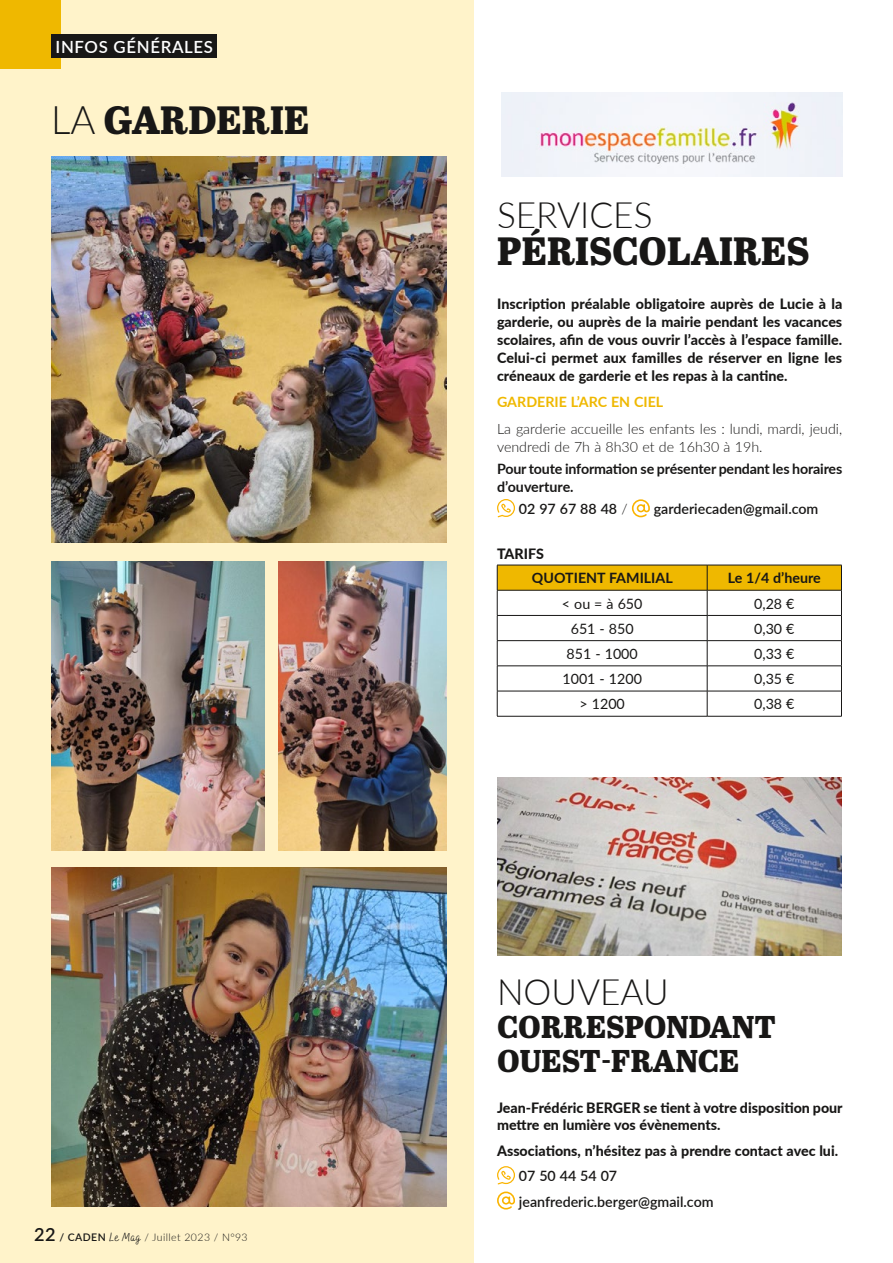
<style>
.page{position:relative;width:893px;height:1263px;background:#fff}
.page>*{position:absolute;margin:0;border:0;box-sizing:border-box;transform-origin:0 0}
.t1{font:800 39.45px "Abril Text";color:#181716}
.t2{font:300 36.3px "Lato";color:#181716}
.t3{font:800 31.5px "Abril Text";color:#181716}
.t4{font:600 16.8px "Lato";letter-spacing:.04em;color:#fff}
.t5{font:800 14.25px/18px "Lato";color:#181716;text-align:justify}
.t6{font:700 14.25px/18px "Lato";letter-spacing:-.01em;color:#181716}
.t7{font:300 14.25px/18px "Lato";color:#181716}
.t8{font:600 14.25px "Lato";color:#181716}
.t9{font:14.25px "Lato";color:#181716}
.t10{font:700 14.25px "Lato";color:#efb800}
.t11{font:300 10.5px "Lato";letter-spacing:.04em;color:#181716}
.s1{font-family:"Lato";font-weight:300}
.s2{font-weight:600;font-size:18.15px}
.s3{font-weight:600}
.s4{font-family:"Bakerie Rough";font-weight:400;font-size:12px}
.s5{font-weight:300}
</style>
<div class="page">
<div style="left:0;top:0;width:473px;height:1263px;background:#fff3ca"></div>
<div style="left:0;top:0;width:61px;height:68px;background:#efb800"></div>
<div style="left:51px;top:35px;width:166px;height:23px;background:#181716"></div>
<img style="left:51px;top:156px;width:395px;height:386px">
<img style="left:502px;top:92px;width:340px;height:85px">
<img style="left:51px;top:561px;width:213px;height:290px">
<img style="left:51px;top:868px;width:395px;height:338px">
<img style="left:278px;top:561px;width:168px;height:290px">
<img style="left:497px;top:777px;width:345px;height:178px">
<svg style="left:497px;top:499px;width:18px;height:18px"></svg>
<svg style="left:632px;top:499px;width:18px;height:18px"></svg>
<svg style="left:497px;top:1166px;width:18px;height:18px"></svg>
<svg style="left:497px;top:1191px;width:18px;height:18px"></svg>
<svg style="left:497px;top:565px;width:345px;height:151px"></svg>
<hr style="left:497px;top:716px;width:210px;height:1px;background:#181716">
<hr style="left:707px;top:716px;width:135px;height:1px;background:#181716">
<p class="t4" style="left:56px;top:34px;width:159px">INFOS GÉNÉRALES</p>
<p class="t1" style="left:51px;top:91px;width:260px"><span class="s1">LA</span> GARDERIE</p>
<p class="t11" style="left:34px;top:1230px;width:215px"><span class="s2">22</span> <span class="s3">/ CADEN</span> <span class="s4">Le Mag</span> / Juillet 2023 / N°93</p>
<p class="t2" style="left:497px;top:189px;width:157px">SERVICES</p>
<p class="t1" style="left:497px;top:222px;width:314px">PÉRISCOLAIRES</p>
<p class="t5" style="left:497px;top:294px;width:347px">Inscription préalable obligatoire auprès de Lucie à la garderie, ou auprès de la mairie pendant les vacances scolaires, afin de vous ouvrir l’accès à l’espace famille.<br>Celui-ci permet aux familles de réserver en ligne les créneaux de garderie et les repas à la cantine.</p>
<p class="t10" style="left:497px;top:392px;width:168px">GARDERIE L’ARC EN CIEL</p>
<p class="t7" style="left:497px;top:419px;width:347px">La garderie accueille les enfants les : lundi, mardi, jeudi, vendredi de 7h à 8h30 et de 16h30 à 19h.</p>
<p class="t6" style="left:497px;top:459px;width:347px">Pour toute information se présenter pendant les horaires d’ouverture.</p>
<p class="t8" style="left:519px;top:499px;width:110px">02 97 67 88 48 <span class="s5">/</span></p>
<p class="t8" style="left:654px;top:499px;width:166px">garderiecaden@gmail.com</p>
<p class="t5" style="left:497px;top:544px;width:49px">TARIFS</p>
<p class="t6" style="left:532px;top:569px;width:142px">QUOTIENT FAMILIAL</p>
<p class="t6" style="left:728px;top:569px;width:95px">Le 1/4 d’heure</p>
<p class="t9" style="left:562px;top:593px;width:82px">&lt; ou = à 650</p>
<p class="t9" style="left:754px;top:593px;width:42px">0,28 €</p>
<p class="t9" style="left:571px;top:618px;width:64px">651 - 850</p>
<p class="t9" style="left:754px;top:618px;width:42px">0,30 €</p>
<p class="t9" style="left:567px;top:644px;width:73px">851 - 1000</p>
<p class="t9" style="left:754px;top:644px;width:42px">0,33 €</p>
<p class="t9" style="left:562px;top:669px;width:81px">1001 - 1200</p>
<p class="t9" style="left:754px;top:669px;width:42px">0,35 €</p>
<p class="t9" style="left:579px;top:694px;width:47px">&gt; 1200</p>
<p class="t9" style="left:754px;top:694px;width:42px">0,38 €</p>
<p class="t2" style="left:497px;top:967px;width:173px">NOUVEAU</p>
<p class="t3" style="left:497px;top:1004px;width:280px">CORRESPONDANT</p>
<p class="t3" style="left:497px;top:1037px;width:244px">OUEST-FRANCE</p>
<p class="t5" style="left:497px;top:1099px;width:347px;line-height:17.1px">Jean-Frédéric BERGER se tient à votre disposition pour mettre en lumière vos évènements.</p>
<p class="t5" style="left:497px;top:1141px;width:343px">Associations, n’hésitez pas à prendre contact avec lui.</p>
<p class="t8" style="left:519px;top:1166px;width:100px">07 50 44 54 07</p>
<p class="t8" style="left:519px;top:1191px;width:196px">jeanfrederic.berger@gmail.com</p>
</div>
